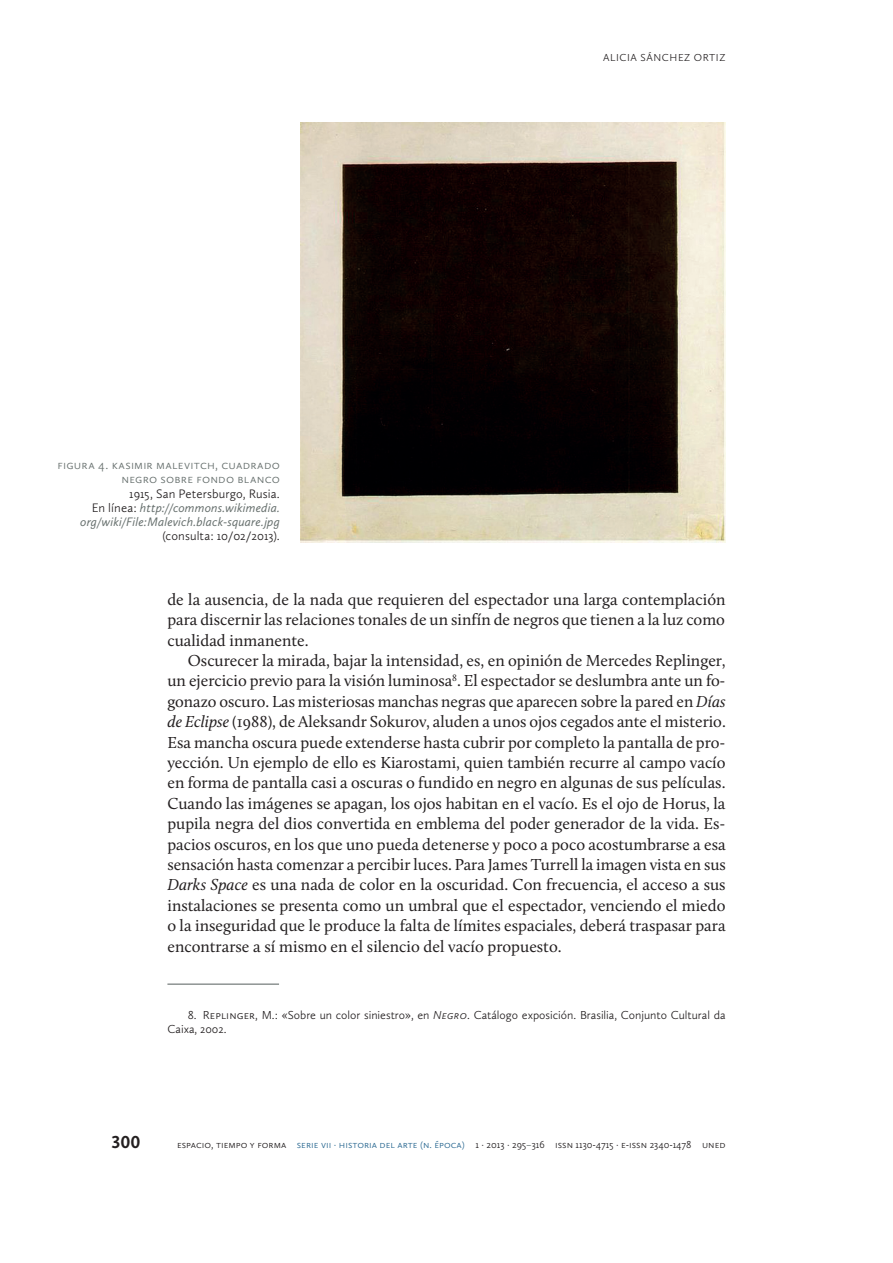
<style>
.page{position:relative;width:893px;height:1263px;background:#fff}
.page>*{position:absolute;margin:0;border:0;box-sizing:border-box;transform-origin:0 0}
.t1{font:700 18px "Calluna Sans";color:#231f20}
.t2{font:16.5px/20.4px "Calluna";color:#231f20;text-align:justify}
.t3{font:italic 12.75px/14.2px "Calluna Sans";letter-spacing:.01em;color:#67706e;text-align:right}
.t4{font:300 12.75px/14.2px "Calluna Sans";letter-spacing:.02em;color:#67706e}
.t5{font:300 12.75px "Calluna Sans";letter-spacing:.01em;color:#231f20}
.t6{font:300 12px/14.4px "Calluna Sans";color:#231f20}
.t7{font:300 10.5px "Calluna Sans";color:#231f20}
.t8{font:300 10.5px "Calluna Sans";color:#286790}
.s1{font-weight:300;font-style:normal;color:#231f20}
.s2{font-style:italic}
.s3{color:#286790}
.s4{font-weight:400;color:#67706e}
</style>
<div class="page">
<hr style="left:167px;top:983px;width:112px;height:2px;background:#67706e">
<img style="left:300px;top:122px;width:425px;height:421px">
<p class="t4" style="left:58px;top:458px;width:24px">Figura</p>
<p class="t4" style="left:98px;top:458px;width:27px">4. Kasimir</p>
<p class="t4" style="left:156px;top:458px;width:29px">Malevitc</p>
<p class="t4" style="left:122px;top:458px;width:158px;text-indent:86px">h, Cuadrado negro sobre fondo blanco</p>
<p class="t3" style="left:80px;top:486px;width:201px"><span class="s1">1915, San Petersburgo, Rusia.<br>En línea:</span> http://commons.wikimedia. org/wiki/File:Malevich.black-square.jpg</p>
<p class="t5" style="left:162px;top:529px;width:119px">(consulta: 10/02/2013).</p>
<p class="t7" style="left:603px;top:52px;width:14px">Alicia</p>
<p class="t7" style="left:641px;top:52px;width:22px">Sánche</p>
<p class="t7" style="left:684px;top:52px;width:43px">z Ortiz</p>
<p class="t2" style="left:167px;top:589px;width:560px">de la ausencia, de la nada que requieren del espectador una larga contemplación para discernir las relaciones tonales de un sinfín de negros que tienen a la luz como cualidad inmanente.</p>
<p class="t2" style="left:167px;top:650px;width:560px;text-indent:20px">Oscurecer la mirada, bajar la intensidad, es, en opinión de Mercedes Replinger, un ejercicio previo para la visión luminosa<sup>8</sup>. El espectador se deslumbra ante un fo&shy;gonazo oscuro. Las misteriosas manchas negras que aparecen sobre la pared en <span class="s2">Días de Eclipse</span> (1988), de Aleksandr Sokurov, aluden a unos ojos cegados ante el misterio.<br>Esa mancha oscura puede extenderse hasta cubrir por completo la pantalla de pro&shy;yección. Un ejemplo de ello es Kiarostami, quien también recurre al campo vacío en forma de pantalla casi a oscuras o fundido en negro en algunas de sus películas.<br>Cuando las imágenes se apagan, los ojos habitan en el vacío. Es el ojo de Horus, la pupila negra del dios convertida en emblema del poder generador de la vida. Es&shy;pacios oscuros, en los que uno pueda detenerse y poco a poco acostumbrarse a esa sensación hasta comenzar a percibir luces. Para James Turrell la imagen vista en sus <span class="s2">Darks Space</span> es una nada de color en la oscuridad. Con frecuencia, el acceso a sus instalaciones se presenta como un umbral que el espectador, venciendo el miedo o la inseguridad que le produce la falta de límites espaciales, deberá traspasar para encontrarse a sí mismo en el silencio del vacío propuesto.</p>
<p class="t6" style="left:167px;top:1007px;width:560px;text-indent:20px">8. Rep li nger, M.: «Sobre un color siniestro», en <span class="s2">Negro</span>. Catálogo exposición. Brasilia, Conjunto Cultural da<br>Caixa, 2002.</p>
<p class="t1" style="left:112px;top:1131px;width:31px">300</p>
<p class="t7" style="left:177px;top:1138px;width:130px">ESPACIO, TIEMPO Y FORMA <span class="s3">Serie</span></p>
<p class="t8" style="left:321px;top:1138px;width:30px">VII · historia</p>
<p class="t8" style="left:380px;top:1138px;width:24px">del arte</p>
<p class="t8" style="left:420px;top:1138px;width:26px">(n. época</p>
<p class="t7" style="left:462px;top:1138px;width:264px"><span class="s3">)</span> 1 · 2013 · 295<span class="s4">–</span>316 ISSN 1130-4715 · e-iss n 2340-1478 UN ED</p>
</div>
